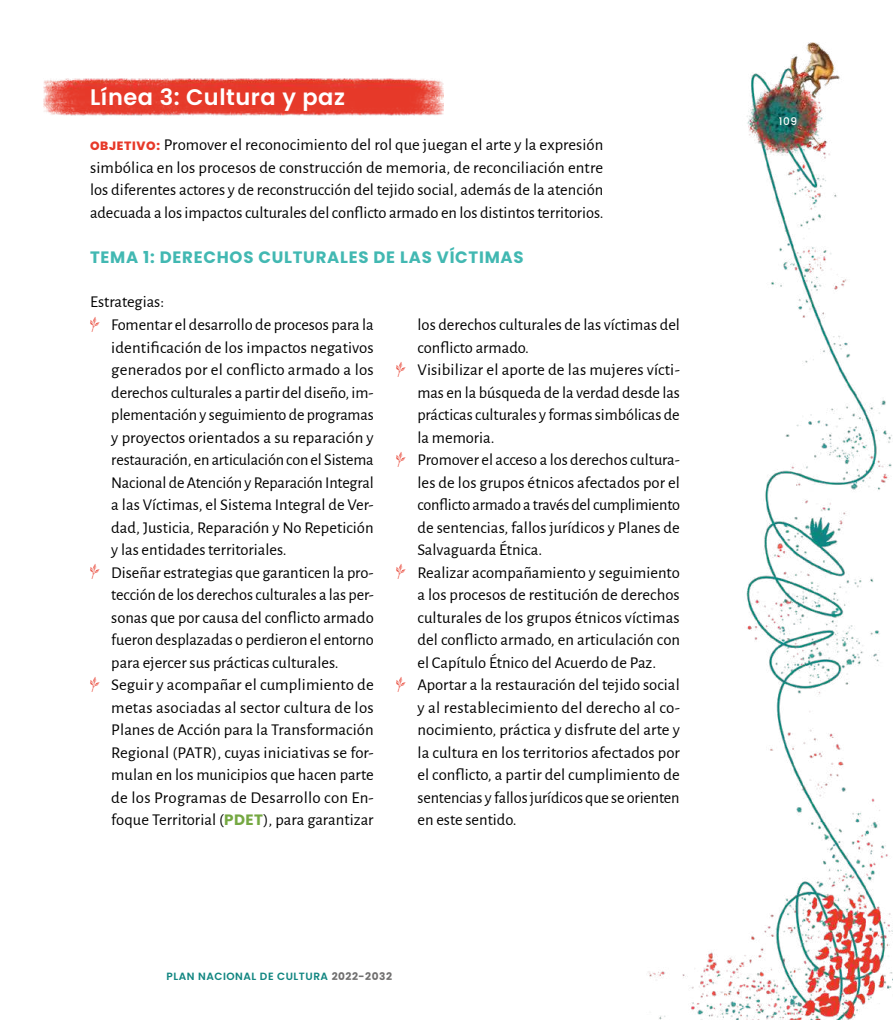
<style>
.page{position:relative;width:893px;height:1020px;background:#fff}
.page>*{position:absolute;margin:0;border:0;box-sizing:border-box;transform-origin:0 0}
.t1{font:600 22.5px "Poppins";letter-spacing:.025em;color:#fff}
.t2{font:16.5px/22.5px "Alegreya Sans";color:#000}
.t3{font:700 16.5px "Poppins";letter-spacing:.045em;color:#42b8b2}
.t4{font:600 10.5px "Poppins";letter-spacing:.05em;color:#118681}
.t5{font:500 10.5px "Poppins";color:#fff}
.s1{font-family:"Poppins";font-weight:800;font-size:12px;color:#e73929}
.s2{font-family:"Poppins";font-weight:700;font-size:15px;color:#75a842}
.s3{font-weight:700;color:#706f6f}
</style>
<div class="page">
<img style="left:443px;top:43px;width:449px;height:977px">
<img style="left:43px;top:78px;width:400px;height:38px">
<h1 class="t1" style="left:90px;top:84px;width:256px">Línea 3: Cultura y paz</h1>
<p class="t2" style="left:90px;top:133px;width:515px;text-align:justify"><span class="s1">OBJETIVO:</span> Promover el reconocimiento del rol que juegan el arte y la expresión simbólica en los procesos de construcción de memoria, de reconciliación entre los diferentes actores y de reconstrucción del tejido social, además de la atención adecuada a los impactos culturales del conflicto armado en los distintos territorios.</p>
<p class="t3" style="left:90px;top:247px;width:435px">TEMA 1: DERECHOS CULTURALES DE LAS VÍCTIMAS</p>
<p class="t2" style="left:111px;top:290px;width:264px;text-indent:-21px">Estrategias:<br>Fomentar el desarrollo de procesos para la identificación de los impactos negativos generados por el conflicto armado a los derechos culturales a partir del diseño, im&shy;plementación y seguimiento de programas y proyectos orientados a su reparación y restauración, en articulación con el Sistema Nacional de Atención y Reparación Integral a las Víctimas, el Sistema Integral de Ver&shy;dad, Justicia, Reparación y No Repetición y las entidades territoriales.<br>Diseñar estrategias que garanticen la pro&shy;tección de los derechos culturales a las per&shy;sonas que por causa del conflicto armado fueron desplazadas o perdieron el entorno para ejercer sus prácticas culturales.<br>Seguir y acompañar el cumplimiento de metas asociadas al sector cultura de los Planes de Acción para la Transformación Regional (PATR), cuyas iniciativas se for&shy;mulan en los municipios que hacen parte de los Programas de Desarrollo con En&shy;foque Territorial (<span class="s2">PDET</span>), para garantizar</p>
<p class="t2" style="left:417px;top:313px;width:264px">los derechos culturales de las víctimas del conflicto armado.<br>Visibilizar el aporte de las mujeres vícti&shy;mas en la búsqueda de la verdad desde las prácticas culturales y formas simbólicas de la memoria.<br>Promover el acceso a los derechos cultura&shy;les de los grupos étnicos afectados por el conflicto armado a través del cumplimiento de sentencias, fallos jurídicos y Planes de Salvaguarda Étnica.<br>Realizar acompañamiento y seguimiento a los procesos de restitución de derechos culturales de los grupos étnicos víctimas del conflicto armado, en articulación con el Capítulo Étnico del Acuerdo de Paz.<br>Aportar a la restauración del tejido social y al restablecimiento del derecho al co&shy;nocimiento, práctica y disfrute del arte y la cultura en los territorios afectados por el conflicto, a partir del cumplimiento de sentencias y fallos jurídicos que se orienten en este sentido.</p>
<p class="t4" style="left:166px;top:971px;width:227px">PLAN NACIONAL DE CULTURA <span class="s3">2022-2032</span></p>
<p class="t5" style="left:779px;top:116px;width:20px">109</p>
</div>
